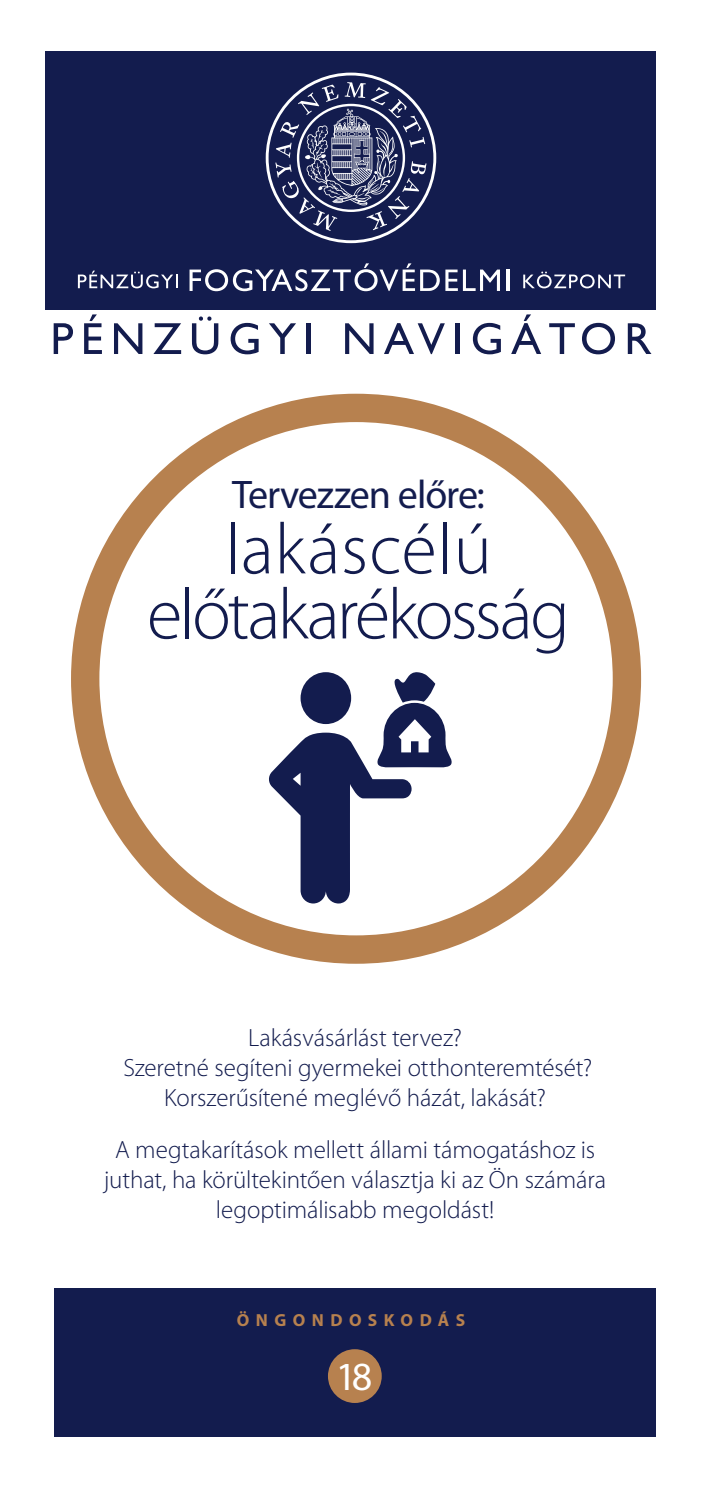
<style>
.page{position:relative;width:702px;height:1489px;background:#fff}
.page>*{position:absolute;margin:0;border:0;box-sizing:border-box;transform-origin:0 0}
.t1{font:300 72.5px/65px "Myriad Pro";letter-spacing:-.035em;color:#131c4e;text-align:center}
.t2{font:40px "Myriad Pro";letter-spacing:-.03em;color:#131c4e}
.t3{font:40px "Myriad Pro";color:#fff}
.t4{font:300 25px/30px "Myriad Pro";letter-spacing:-.005em;color:#131c4e;text-align:center}
.t5{font:700 17.5px "Myriad Pro";letter-spacing:.37em;color:#b7814f}
</style>
<div class="page">
<div style="left:45px;top:52px;width:611px;height:258px;background:#131c4e"></div>
<svg style="left:78px;top:271px;width:100px;height:17px"></svg>
<svg style="left:189px;top:263px;width:311px;height:28px"></svg>
<hr style="left:506px;top:269px;width:3px;height:22px;background:#fff">
<svg style="left:523px;top:271px;width:102px;height:17px"></svg>
<svg style="left:54px;top:323px;width:19px;height:31px"></svg>
<svg style="left:84px;top:314px;width:18px;height:40px"></svg>
<svg style="left:114px;top:323px;width:28px;height:31px"></svg>
<svg style="left:153px;top:323px;width:28px;height:31px"></svg>
<svg style="left:192px;top:316px;width:26px;height:38px"></svg>
<svg style="left:230px;top:323px;width:28px;height:31px"></svg>
<svg style="left:269px;top:323px;width:27px;height:31px"></svg>
<hr style="left:307px;top:323px;width:4px;height:31px;background:#131c4e">
<svg style="left:345px;top:323px;width:28px;height:31px"></svg>
<svg style="left:384px;top:323px;width:61px;height:31px"></svg>
<div style="left:455px;top:323px;width:5px;height:31px;background:#131c4e"></div>
<svg style="left:473px;top:323px;width:28px;height:31px"></svg>
<svg style="left:511px;top:314px;width:30px;height:40px"></svg>
<svg style="left:549px;top:323px;width:26px;height:31px"></svg>
<svg style="left:582px;top:323px;width:33px;height:31px"></svg>
<svg style="left:627px;top:323px;width:24px;height:31px"></svg>
<div style="left:54px;top:1288px;width:601px;height:148px;background:#131c4e"></div>
<div style="left:328px;top:1348px;width:54px;height:54px;background:#b7814f;border-radius:50%"></div>
<svg style="left:266px;top:73px;width:170px;height:170px"></svg>
<div style="left:71px;top:394px;width:570px;height:569px;border:28px solid #b7814f;border-radius:50%"></div>
<svg style="left:269px;top:672px;width:183px;height:231px"></svg>
<h2 class="t2" style="left:232px;top:470px;width:254px">Tervezzen előre:</h2>
<h1 class="t1" style="left:147px;top:518px;width:424px">lakáscélú előtakarékosság</h1>
<p class="t4" style="left:123px;top:1023px;width:470px">Lakásvásárlást tervez?<br>Szeretné segíteni gyermekei otthonteremtését?<br>Korszerűsítené meglévő házát, lakását?</p>
<p class="t4" style="left:104px;top:1134px;width:503px">A megtakarítások mellett állami támogatáshoz is juthat, ha körültekintően választja ki az Ön számára legoptimálisabb megoldást!</p>
<p class="t5" style="left:237px;top:1308px;width:230px">ÖNGONDOSKODÁS</p>
<h2 class="t3" style="left:336px;top:1351px;width:38px">18</h2>
</div>
